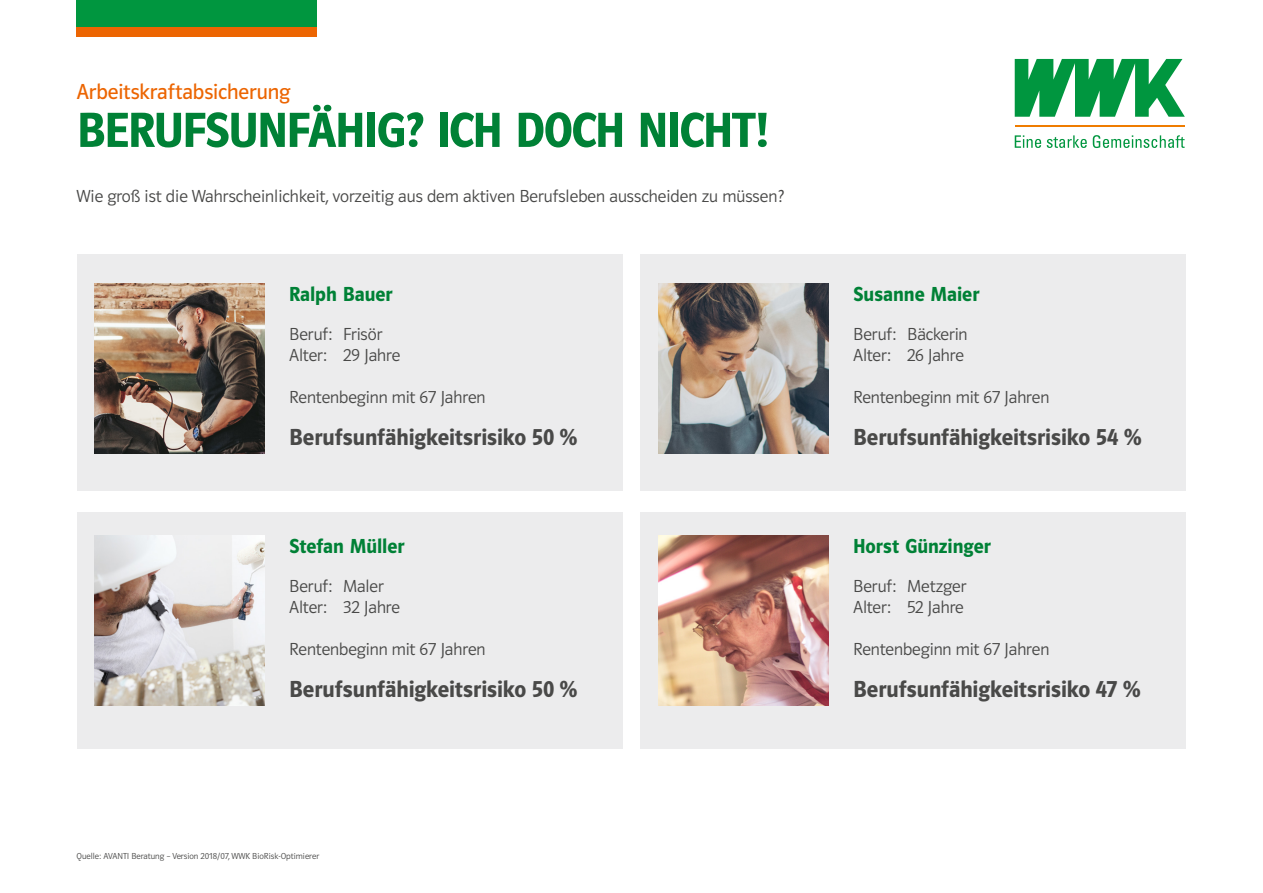
<style>
.page{position:relative;width:1263px;height:893px;background:#fff}
.page>*{position:absolute;margin:0;border:0;box-sizing:border-box;transform-origin:0 0}
.t1{font:600 51px "WWK Polo 66";letter-spacing:-.03em;color:#008136}
.t2{font:600 24px "WWK Polo 66";letter-spacing:-.005em;color:#494948}
.t3{font:22.5px "WWK Polo 66 Buch";letter-spacing:-.005em;color:#ec6502}
.t4{font:600 21px "WWK Polo 66";letter-spacing:-.005em;color:#008136}
.t5{font:18px/21px "WWK Polo 66 Leicht";letter-spacing:-.005em;color:#494948}
.t6{font:9px "WWK Polo 66 Leicht";color:#494948}
</style>
<div class="page">
<div style="left:77px;top:0;width:240px;height:28px;background:#00963f"></div>
<div style="left:77px;top:28px;width:240px;height:9px;background:#ec6502"></div>
<svg style="left:1015px;top:59px;width:170px;height:58px"></svg>
<hr style="left:1015px;top:125px;width:169px;height:2px;background:#ef7c00">
<svg style="left:1015px;top:135px;width:26px;height:13px"></svg>
<svg style="left:1047px;top:135px;width:40px;height:13px"></svg>
<svg style="left:1093px;top:135px;width:92px;height:13px"></svg>
<div style="left:77px;top:254px;width:545px;height:236px;background:#ececed"></div>
<div style="left:640px;top:254px;width:546px;height:236px;background:#ececed"></div>
<div style="left:77px;top:512px;width:545px;height:236px;background:#ececed"></div>
<div style="left:640px;top:512px;width:546px;height:236px;background:#ececed"></div>
<img style="left:658px;top:535px;width:170px;height:170px">
<img style="left:658px;top:283px;width:170px;height:171px">
<img style="left:94px;top:283px;width:170px;height:171px">
<img style="left:94px;top:535px;width:170px;height:170px">
<p class="t3" style="left:77px;top:80px;width:215px">Arbeitskraftabsicherung</p>
<h1 class="t1" style="left:77px;top:102px;width:693px">BERUFSUNFÄHIG? ICH DOCH NICHT!</h1>
<p class="t5" style="left:77px;top:186px;width:709px">Wie groß ist die Wahrscheinlichkeit, vorzeitig aus dem aktiven Berufsleben ausscheiden zu müssen?</p>
<p class="t4" style="left:289px;top:283px;width:105px">Ralph Bauer</p>
<p class="t5" style="left:289px;top:324px;width:113px">Beruf: Frisör<br>Alter: 29 Jahre</p>
<p class="t5" style="left:289px;top:387px;width:198px">Rentenbeginn mit 67 Jahren</p>
<h2 class="t2" style="left:289px;top:424px;width:290px">Berufsunfähigkeitsrisiko 50 %</h2>
<p class="t4" style="left:289px;top:535px;width:117px">Stefan Müller</p>
<p class="t5" style="left:289px;top:576px;width:113px">Beruf: Maler<br>Alter: 32 Jahre</p>
<p class="t5" style="left:289px;top:639px;width:198px">Rentenbeginn mit 67 Jahren</p>
<h2 class="t2" style="left:289px;top:676px;width:290px">Berufsunfähigkeitsrisiko 50 %</h2>
<p class="t6" style="left:77px;top:851px;width:244px">Quelle: AVANTI Beratung – Version 2018/07, WWK BioRisk-Optimierer</p>
<p class="t4" style="left:853px;top:283px;width:128px">Susanne Maier</p>
<p class="t5" style="left:853px;top:324px;width:116px">Beruf: Bäckerin<br>Alter: 26 Jahre</p>
<p class="t5" style="left:853px;top:387px;width:198px">Rentenbeginn mit 67 Jahren</p>
<h2 class="t2" style="left:853px;top:424px;width:290px">Berufsunfähigkeitsrisiko 54 %</h2>
<p class="t4" style="left:853px;top:535px;width:139px">Horst Günzinger</p>
<p class="t5" style="left:853px;top:576px;width:115px">Beruf: Metzger<br>Alter: 52 Jahre</p>
<p class="t5" style="left:853px;top:639px;width:198px">Rentenbeginn mit 67 Jahren</p>
<h2 class="t2" style="left:853px;top:676px;width:289px">Berufsunfähigkeitsrisiko 47 %</h2>
</div>
